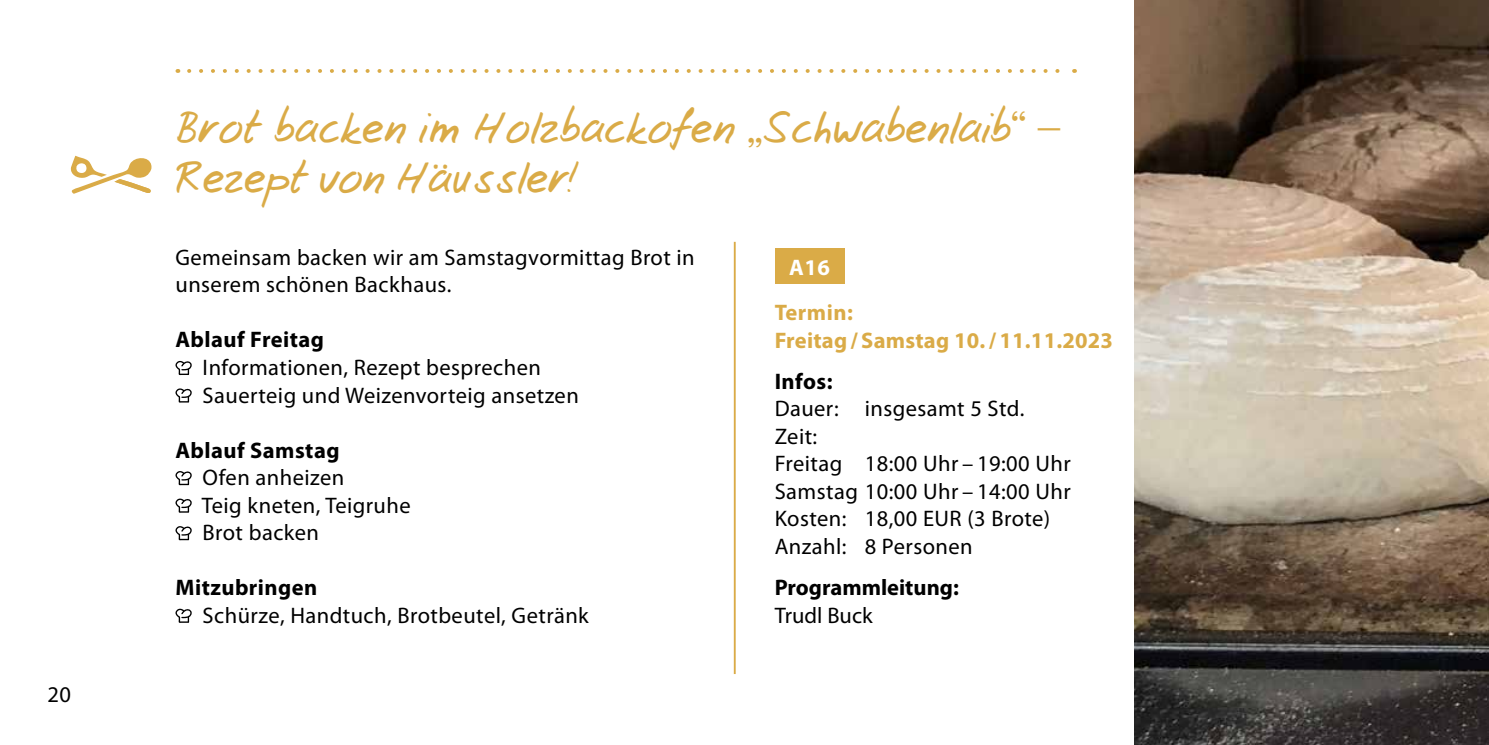
<style>
.page{position:relative;width:1489px;height:745px;background:#fff}
.page>*{position:absolute;margin:0;border:0;box-sizing:border-box;transform-origin:0 0}
.t1{font:45px/50px "Josschrift";color:#daab47}
.t2{font:22.5px/27.5px "Myriad Pro";letter-spacing:.02em;color:#000}
.t3{font:700 22.5px "Myriad Pro";letter-spacing:.02em;color:#000}
.t4{font:700 22.5px/27.5px "Myriad Pro";letter-spacing:.01em;color:#daab47}
.t5{font:700 22.5px "Myriad Pro";color:#000}
.t6{font:22.5px "Myriad Pro";color:#000}
.t7{font:700 22.5px "Myriad Pro";color:#fff}
</style>
<div class="page">
<img style="left:1134px;top:0;width:354px;height:744px">
<svg style="left:189px;top:69px;width:885px;height:4px"></svg>
<svg style="left:70px;top:156px;width:82px;height:38px"></svg>
<svg style="left:175px;top:360px;width:17px;height:15px"></svg>
<svg style="left:175px;top:388px;width:17px;height:14px"></svg>
<svg style="left:175px;top:471px;width:17px;height:14px"></svg>
<svg style="left:175px;top:498px;width:17px;height:14px"></svg>
<svg style="left:175px;top:526px;width:17px;height:14px"></svg>
<svg style="left:175px;top:608px;width:17px;height:14px"></svg>
<hr style="left:733px;top:242px;width:2px;height:431px;background:#daab47">
<div style="left:774px;top:248px;width:70px;height:35px;background:#daab47"></div>
<p class="t2" style="left:47px;top:680px;width:25px">20</p>
<h1 class="t1" style="left:175px;top:104px;width:886px">Brot backen im Holzbackofen „Schwabenlaib“ –<br>Rezept von Häussler!</h1>
<p class="t2" style="left:175px;top:243px;width:521px">Gemeinsam backen wir am Samstagvormittag Brot in unserem schönen Backhaus.</p>
<p class="t3" style="left:175px;top:325px;width:150px">Ablauf Freitag</p>
<p class="t2" style="left:203px;top:353px;width:378px">Informationen, Rezept besprechen<br>Sauerteig und Weizenvorteig ansetzen</p>
<p class="t3" style="left:175px;top:435px;width:165px">Ablauf Samstag</p>
<p class="t2" style="left:202px;top:463px;width:210px">Ofen anheizen<br>Teig kneten, Teigruhe<br>Brot backen</p>
<p class="t3" style="left:175px;top:572px;width:143px">Mitzubringen</p>
<p class="t2" style="left:203px;top:600px;width:388px">Schürze, Handtuch, Brotbeutel, Getränk</p>
<p class="t7" style="left:789px;top:252px;width:42px">A16</p>
<p class="t4" style="left:774px;top:298px;width:340px">Termin:<br>Freitag/ Samstag 10./ 11.11.2023</p>
<p class="t3" style="left:774px;top:366px;width:59px">Infos:</p>
<p class="t2" style="left:774px;top:394px;width:297px">Dauer: insgesamt 5 Std.<br>Zeit:<br>Freitag 18:00 Uhr – 19:00 Uhr<br>Samstag 10:00 Uhr – 14:00 Uhr<br>Kosten: 18,00 EUR (3 Brote)<br>Anzahl: 8 Personen</p>
<p class="t5" style="left:774px;top:572px;width:186px">Programmleitung:</p>
<p class="t6" style="left:774px;top:601px;width:99px">Trudl Buck</p>
</div>
